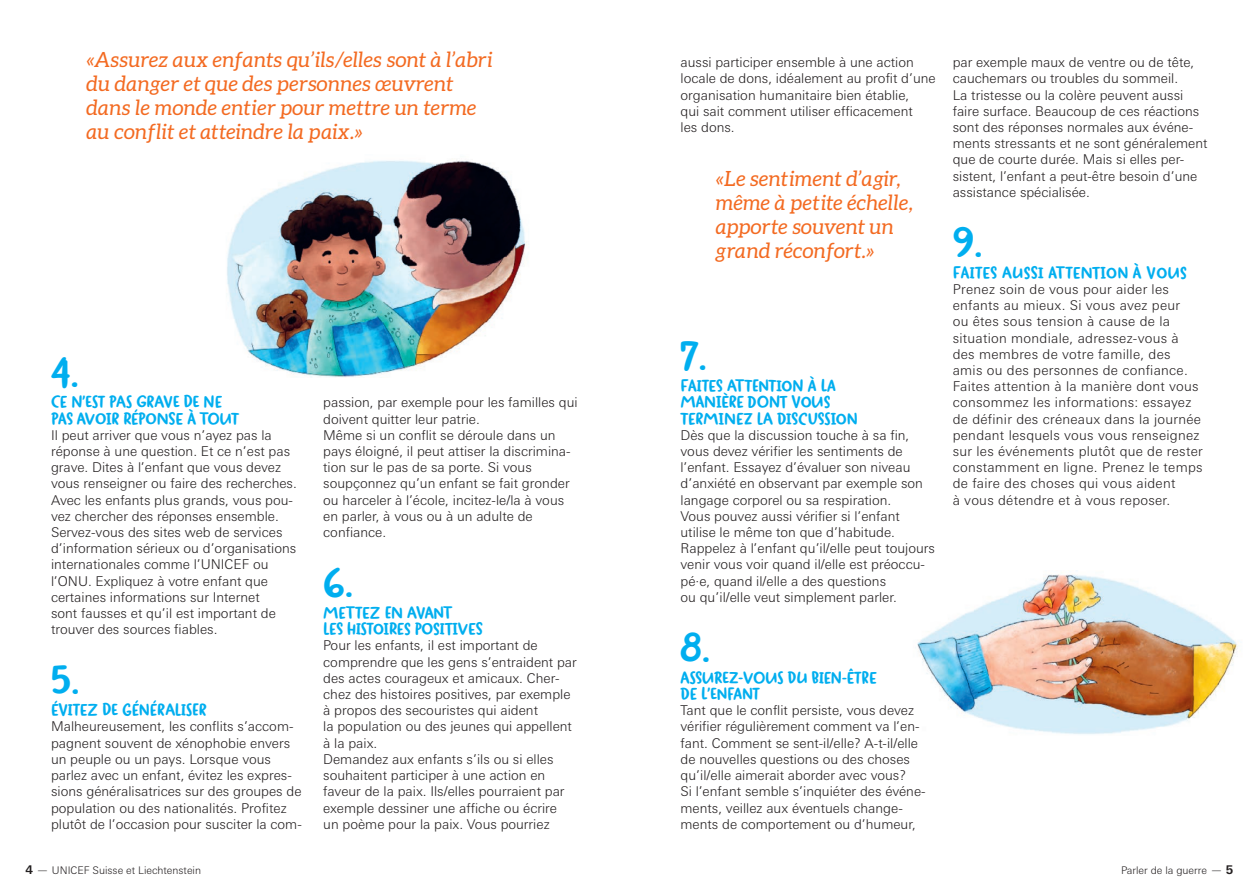
<style>
.page{position:relative;width:1259px;height:893px;background:#fff}
.page>*{position:absolute;margin:0;border:0;box-sizing:border-box;transform-origin:0 0}
.t1{font:700 39px "Duffy Script";color:#00aeef}
.t2{font:italic 21px/24px "Aleo";letter-spacing:.01em;color:#f36a21}
.t3{font:700 16.5px/16.2px "Duffy Script";letter-spacing:-.005em;color:#00aeef}
.t4{font:700 16.5px "Duffy Script";letter-spacing:.02em;color:#00aeef}
.t5{font:300 13.5px/16.2px "Univers Next Pro";color:#231f20}
.t6{font:300 13.5px/16.2px "Univers Next Pro";letter-spacing:.02em;color:#231f20}
.t7{font:300 10.5px "Univers Next Pro";color:#231f20}
.s1{font-weight:700;font-size:12px}
.s2{font-size:12px}
</style>
<div class="page">
<img style="left:227px;top:160px;width:300px;height:217px">
<img style="left:915px;top:574px;width:322px;height:160px">
<h2 class="t2" style="left:86px;top:47px;width:408px">«Assurez aux enfants qu’ils/elles sont à l’abri du danger et que des personnes œuvrent dans le monde entier pour mettre un terme au conflit et atteindre la paix.»</h2>
<h1 class="t1" style="left:51px;top:347px;width:30px">4.</h1>
<p class="t3" style="left:51px;top:394px;width:190px">CE N’EST PAS GRAVE DE NE<br>PAS AVOIR RÉPONSE À TOUT</p>
<p class="t5" style="left:51px;top:427px;width:247px">Il peut arriver que vous n’ayez pas la réponse à une question. Et ce n’est pas grave. Dites à l’enfant que vous devez vous renseigner ou faire des recherches.<br>Avec les enfants plus grands, vous pou&shy;vez chercher des réponses ensemble.<br>Servez-vous des sites web de services d’information sérieux ou d’organisations internationales comme l’UNICEF ou l’ONU. Expliquez à votre enfant que certaines informations sur Internet<br>sont fausses et qu’il est important de trouver des sources fiables.</p>
<h1 class="t1" style="left:51px;top:655px;width:30px">5.</h1>
<p class="t3" style="left:51px;top:702px;width:157px">ÉVITEZ DE GÉNÉRALISER</p>
<p class="t5" style="left:51px;top:718px;width:252px">Malheureusement, les conflits s’accom&shy;pagnent souvent de xénophobie envers un peuple ou un pays. Lorsque vous parlez avec un enfant, évitez les expres&shy;sions généralisatrices sur des groupes de population ou des nationalités. Profitez plutôt de l’occasion pour susciter la com-</p>
<p class="t5" style="left:323px;top:394px;width:256px">passion, par exemple pour les familles qui doivent quitter leur patrie.<br>Même si un conflit se déroule dans un pays éloigné, il peut attiser la discrimina&shy;tion sur le pas de sa porte. Si vous soupçonnez qu’un enfant se fait gronder ou harceler à l’école, incitez-le/la à vous en parler, à vous ou à un adulte de confiance.</p>
<h1 class="t1" style="left:323px;top:557px;width:32px">6.</h1>
<p class="t3" style="left:323px;top:605px;width:161px">METTEZ EN AVANT<br>LES HISTOIRES POSITIVES</p>
<p class="t5" style="left:323px;top:637px;width:255px">Pour les enfants, il est important de comprendre que les gens s’entraident par des actes courageux et amicaux. Cher&shy;chez des histoires positives, par exemple à propos des secouristes qui aident<br>la population ou des jeunes qui appellent à la paix.<br>Demandez aux enfants s’ils ou si elles souhaitent participer à une action en faveur de la paix. Ils/elles pourraient par exemple dessiner une affiche ou écrire<br>un poème pour la paix. Vous pourriez</p>
<p class="t5" style="left:680px;top:54px;width:257px">aussi participer ensemble à une action locale de dons, idéalement au profit d’une organisation humanitaire bien établie,<br>qui sait comment utiliser efficacement<br>les dons.</p>
<h2 class="t2" style="left:716px;top:166px;width:199px">«Le sentiment d’agir, même à petite échelle, apporte souvent un grand réconfort.»</h2>
<h1 class="t1" style="left:680px;top:331px;width:28px">7.</h1>
<p class="t3" style="left:680px;top:378px;width:179px">FAITES ATTENTION À LA<br>MANIÈRE DONT VOUS<br>TERMINEZ LA DISCUSSION</p>
<p class="t5" style="left:680px;top:427px;width:256px">Dès que la discussion touche à sa fin, vous devez vérifier les sentiments de l’enfant. Essayez d’évaluer son niveau d’anxiété en observant par exemple son langage corporel ou sa respiration.<br>Vous pouvez aussi vérifier si l’enfant utilise le même ton que d’habitude.<br>Rappelez à l’enfant qu’il/elle peut toujours venir vous voir quand il/elle est préoccu&shy;pé·e, quand il/elle a des questions<br>ou qu’il/elle veut simplement parler.</p>
<h1 class="t1" style="left:680px;top:622px;width:31px">8.</h1>
<p class="t3" style="left:680px;top:670px;width:198px">ASSUREZ-VOUS DU BIEN-ÊTRE<br>DE L’ENFANT</p>
<p class="t5" style="left:680px;top:702px;width:247px">Tant que le conflit persiste, vous devez vérifier régulièrement comment va l’en&shy;fant. Comment se sent-il/elle? A-t-il/elle de nouvelles questions ou des choses qu’il/elle aimerait aborder avec vous?<br>Si l’enfant semble s’inquiéter des événe&shy;ments, veillez aux éventuels change&shy;ments de comportement ou d’humeur,</p>
<p class="t5" style="left:952px;top:54px;width:256px">par exemple maux de ventre ou de tête, cauchemars ou troubles du sommeil.<br>La tristesse ou la colère peuvent aussi faire surface. Beaucoup de ces réactions sont des réponses normales aux événe&shy;ments stressants et ne sont généralement que de courte durée. Mais si elles per&shy;sistent, l’enfant a peut-être besoin d’une assistance spécialisée.</p>
<h1 class="t1" style="left:952px;top:217px;width:32px">9.</h1>
<p class="t4" style="left:952px;top:262px;width:235px">FAITES AUSSI ATTENTION À VOUS</p>
<p class="t6" style="left:952px;top:281px;width:252px">Prenez soin de vous pour aider les enfants au mieux. Si vous avez peur<br>ou êtes sous tension à cause de la situation mondiale, adressez-vous à des membres de votre famille, des amis ou des personnes de confiance.<br>Faites attention à la manière dont vous consommez les informations: essayez de définir des créneaux dans la journée pendant lesquels vous vous renseignez sur les événements plutôt que de rester constamment en ligne. Prenez le temps de faire des choses qui vous aident<br>à vous détendre et à vous reposer.</p>
<p class="t7" style="left:26px;top:864px;width:177px"><span class="s1">4</span> <span class="s2">—</span> UNICEF Suisse et Liechtenstein</p>
<p class="t7" style="left:1121px;top:864px;width:114px">Parler de la guerre <span class="s2">—</span> <span class="s1">5</span></p>
</div>
